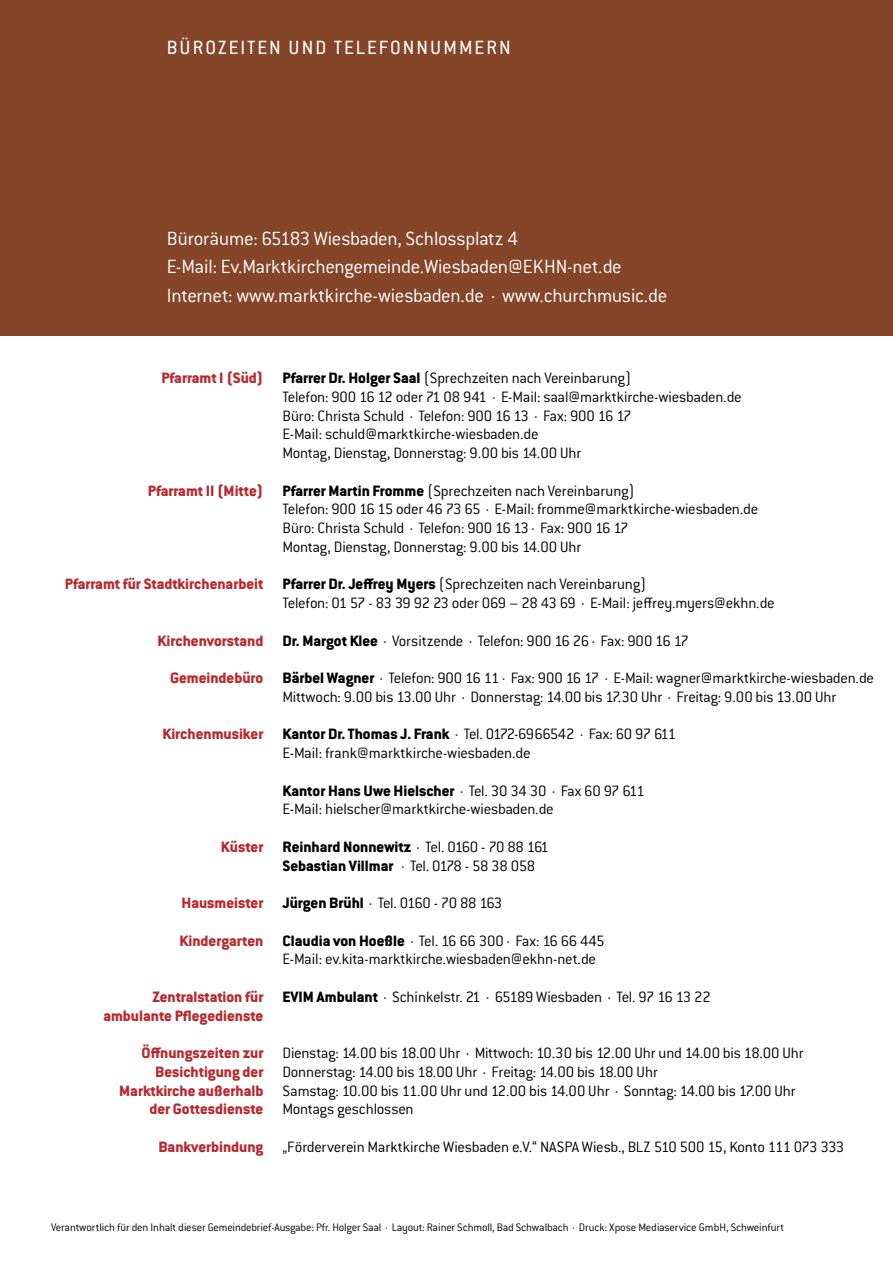
<style>
.page{position:relative;width:893px;height:1263px;background:#fff}
.page>*{position:absolute;margin:0;border:0;box-sizing:border-box;transform-origin:0 0}
.t1{font:300 21px/28.5px "Conduit ITC Std";letter-spacing:-.015em;color:#fff}
.t2{font:21px "Conduit ITC Std";letter-spacing:.1em;color:#fff}
.t3{font:300 16.5px/18.8px "Conduit ITC Std";letter-spacing:-.015em;color:#000}
.t4{font:800 16.5px/18.8px "Conduit ITC Std";color:#b8292f;text-align:right}
.t5{font:300 16.5px "Conduit ITC Std";letter-spacing:-.065em;color:#000}
.t6{font:300 12px "Conduit ITC Std";letter-spacing:-.015em;color:#000}
.s1{font-weight:800}
</style>
<div class="page">
<div style="left:0;top:0;width:893px;height:335px;background:#854529"></div>
<p class="t2" style="left:167px;top:35px;width:73px">BÜROZEITEN</p>
<p class="t2" style="left:289px;top:35px;width:115px">UND TELEFONN</p>
<p class="t2" style="left:430px;top:35px;width:57px">UMMERN</p>
<p class="t1" style="left:167px;top:224px;width:502px">Büroräume: 65183 Wiesbaden, Schlossplatz 4<br>E-Mail: Ev.Marktkirchengemeinde.Wiesbaden@EKHN-net.de<br>Internet: www.marktkirche-wiesbaden.de · www.churchmusic.de</p>
<p class="t4" style="left:161px;top:368px;width:103px">Pfarramt I (Süd)</p>
<p class="t4" style="left:148px;top:481px;width:117px">Pfarramt II (Mitte)</p>
<p class="t4" style="left:65px;top:574px;width:200px">Pfarramt für Stadtkirchenarbeit</p>
<p class="t4" style="left:158px;top:631px;width:107px">Kirchenvorstand</p>
<p class="t4" style="left:170px;top:668px;width:95px">Gemeindebüro</p>
<p class="t4" style="left:162px;top:724px;width:102px">Kirchenmusiker</p>
<p class="t4" style="left:221px;top:837px;width:44px">Küster</p>
<p class="t4" style="left:182px;top:893px;width:83px">Hausmeister</p>
<p class="t4" style="left:180px;top:931px;width:85px">Kindergarten</p>
<p class="t4" style="left:103px;top:987px;width:161px">Zentralstation für ambulante Pflegedienste</p>
<p class="t4" style="left:119px;top:1043px;width:146px">Öffnungszeiten zur<br>Besichtigung der<br>Marktkirche außerhalb der Gottesdienste</p>
<p class="t4" style="left:158px;top:1137px;width:106px">Bankverbindung</p>
<p class="t3" style="left:282px;top:368px;width:461px"><span class="s1">Pfarrer Dr. Holger Saal</span> (Sprechzeiten nach Vereinbarung)<br>Telefon: 900 16 12 oder 71 08 941 · E-Mail: saal@marktkirche-wiesbaden.de Büro: Christa Schuld · Telefon: 900 16 13 · Fax: 900 16 17<br>E-Mail: schuld@marktkirche-wiesbaden.de<br>Montag, Dienstag, Donnerstag: 9.00 bis 14.00 Uhr</p>
<p class="t3" style="left:282px;top:481px;width:477px"><span class="s1">Pfarrer Martin Fromme</span> (Sprechzeiten nach Vereinbarung)<br>Telefon: 900 16 15 oder 46 73 65 · E-Mail: fromme@marktkirche-wiesbaden.de Büro: Christa Schuld · Telefon: 900 16 13· Fax: 900 16 17<br>Montag, Dienstag, Donnerstag: 9.00 bis 14.00 Uhr</p>
<p class="t3" style="left:282px;top:574px;width:494px"><span class="s1">Pfarrer Dr. Jeffrey Myers</span> (Sprechzeiten nach Vereinbarung)<br>Telefon: 01 57 - 83 39 92 23 oder 069 – 28 43 69 · E-Mail: jeffrey.myers@ekhn.de</p>
<p class="t3" style="left:282px;top:631px;width:408px"><span class="s1">Dr. Margot Klee</span> · Vorsitzende · Telefon: 900 16 26· Fax: 900 16 17</p>
<p class="t3" style="left:282px;top:668px;width:593px"><span class="s1">Bärbel Wagner</span> · Telefon: 900 16 11· Fax: 900 16 17 · E-Mail: wagner@marktkirche-wiesbaden.de<br>Mittwoch: 9.00 bis 13.00 Uhr · Donnerstag: 14.00 bis 17.30 Uhr · Freitag: 9.00 bis 13.00 Uhr</p>
<p class="t3" style="left:282px;top:724px;width:395px"><span class="s1">Kantor Dr. Thomas J. Frank</span> · Tel. 0172-6966542 · Fax: 60 97 611<br>E-Mail: frank@marktkirche-wiesbaden.de</p>
<p class="t3" style="left:282px;top:781px;width:364px"><span class="s1">Kantor Hans Uwe Hielscher</span> · Tel. 30 34 30 · Fax 60 97 611<br>E-Mail: hielscher@marktkirche-wiesbaden.de</p>
<p class="t3" style="left:282px;top:837px;width:268px"><span class="s1">Reinhard Nonnewitz</span> · Tel. 0160 - 70 88 161<br><span class="s1">Sebastian Villmar</span> · Tel. 0178 - 58 38 058</p>
<p class="t5" style="left:282px;top:893px;width:221px"><span class="s1">Jürgen Brühl</span> · Tel. 0160 - 70 88 163</p>
<p class="t3" style="left:282px;top:931px;width:324px"><span class="s1">Claudia von Hoeßle</span> · Tel. 16 66 300· Fax: 16 66 445<br>E-Mail: ev.kita-marktkirche.wiesbaden@ekhn-net.de</p>
<p class="t3" style="left:282px;top:987px;width:430px"><span class="s1">EVIM Ambulant</span> · Schinkelstr. 21 · 65189 Wiesbaden · Tel. 97 16 13 22</p>
<p class="t3" style="left:282px;top:1043px;width:523px">Dienstag: 14.00 bis 18.00 Uhr · Mittwoch: 10.30 bis 12.00 Uhr und 14.00 bis 18.00 Uhr Donnerstag: 14.00 bis 18.00 Uhr · Freitag: 14.00 bis 18.00 Uhr<br>Samstag: 10.00 bis 11.00 Uhr und 12.00 bis 14.00 Uhr · Sonntag: 14.00 bis 17.00 Uhr Montags geschlossen</p>
<p class="t3" style="left:282px;top:1137px;width:563px">„Förderverein Marktkirche Wiesbaden e.V.“ NASPA Wiesb., BLZ 510 500 15, Konto 111 073 333</p>
<p class="t6" style="left:51px;top:1219px;width:735px">Verantwortlich für den Inhalt dieser Gemeindebrief-Ausgabe: Pfr. Holger Saal · Layout: Rainer Schmoll, Bad Schwalbach · Druck: Xpose Mediaservice GmbH, Schweinfurt</p>
</div>
